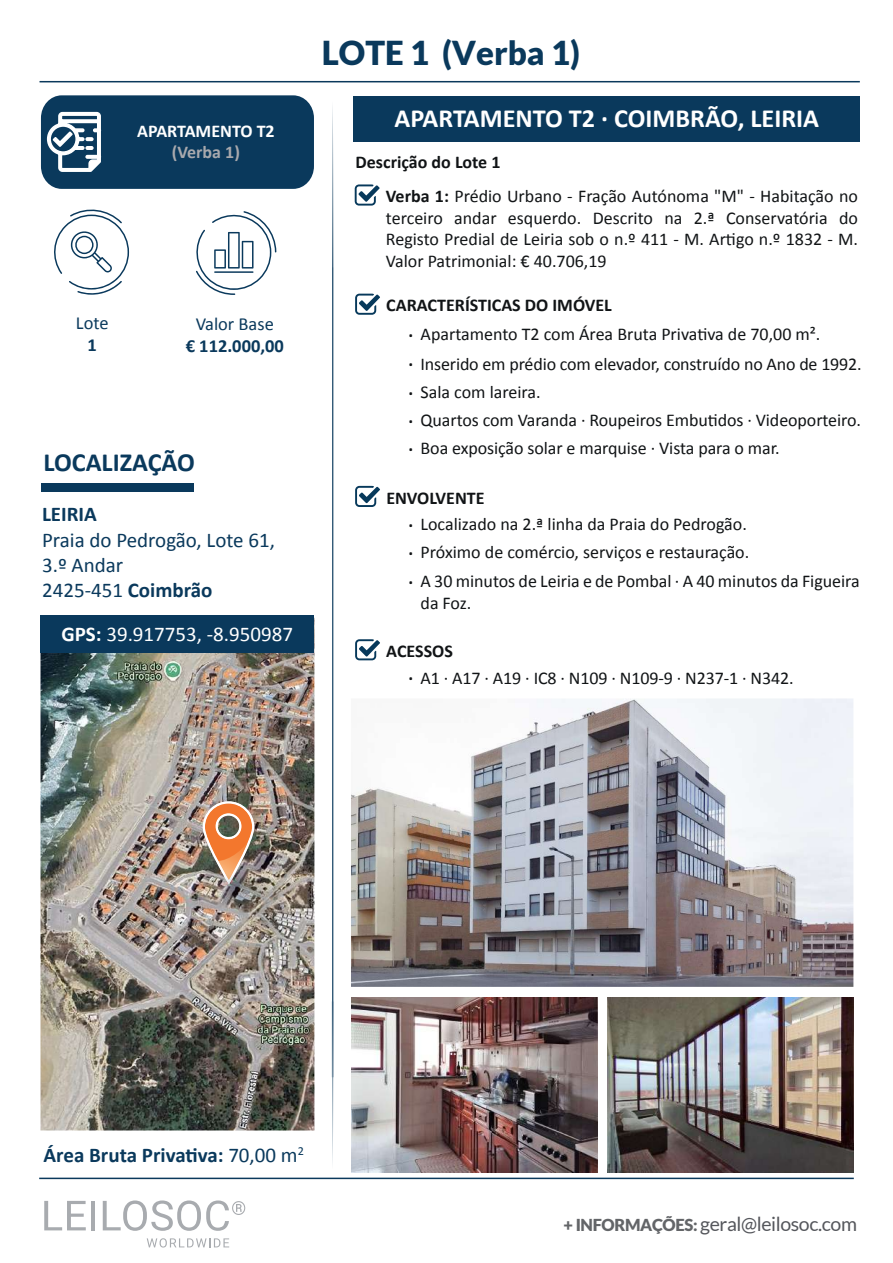
<style>
.page{position:relative;width:893px;height:1263px;background:#fff}
.page>*{position:absolute;margin:0;border:0;box-sizing:border-box;transform-origin:0 0}
.t1{font:900 33px "Lato";color:#0a395c}
.t2{font:700 26.25px "Calibri";color:#fff}
.t3{font:700 26.25px "Calibri";color:#0a395c}
.t4{font:21px/25.2px "Calibri";color:#0a395c}
.t5{font:700 21px "Calibri";color:#0a395c}
.t6{font:21px "Calibri";color:#fff}
.t7{font:19.5px "Lato";letter-spacing:-.02em;color:#55575c}
.t8{font:18.45px "Calibri";color:#0a395c}
.t9{font:700 18.45px "Calibri";color:#0a395c}
.t10{font:18px/28.5px "Calibri";letter-spacing:-.005em;color:#111416}
.t11{font:700 18px "Calibri";color:#111416}
.t12{font:700 18px "Calibri";color:#fff}
.t13{font:700 18px "Calibri";color:#a8a9ad}
.s1{font-weight:700}
.s2{font-weight:400}
.s3{font-weight:900;font-size:16.5px;color:#636568}
</style>
<div class="page">
<img style="left:607px;top:997px;width:246px;height:175px">
<img style="left:351px;top:997px;width:247px;height:175px">
<svg style="left:54px;top:209px;width:75px;height:86px"></svg>
<img style="left:41px;top:653px;width:273px;height:477px">
<img style="left:186px;top:837px;width:148px;height:137px">
<img style="left:202px;top:800px;width:51px;height:85px">
<div style="left:40px;top:615px;width:274px;height:38px;background:#0a395c"></div>
<div style="left:42px;top:484px;width:152px;height:8px;background:#0a395c"></div>
<img style="left:351px;top:699px;width:502px;height:288px">
<svg style="left:196px;top:211px;width:80px;height:84px"></svg>
<hr style="left:40px;top:81px;width:820px;height:1px;background:#0a395c">
<div style="left:353px;top:96px;width:507px;height:46px;background:#0a395c"></div>
<svg style="left:332px;top:107px;width:1px;height:1056px"></svg>
<div style="left:41px;top:95px;width:273px;height:94px;background:#0a395c;border-radius:22px"></div>
<svg style="left:46px;top:111px;width:56px;height:61px"></svg>
<hr style="left:39px;top:1177px;width:815px;height:2px;background:#0a395c">
<svg style="left:44px;top:1201px;width:42px;height:29px"></svg>
<hr style="left:91px;top:1201px;width:4px;height:29px;background:#a8abaf">
<svg style="left:103px;top:1200px;width:142px;height:31px"></svg>
<svg style="left:147px;top:1238px;width:82px;height:9px"></svg>
<svg style="left:355px;top:486px;width:25px;height:21px"></svg>
<svg style="left:355px;top:639px;width:25px;height:21px"></svg>
<svg style="left:355px;top:294px;width:25px;height:21px"></svg>
<svg style="left:355px;top:184px;width:25px;height:22px"></svg>
<p class="t12" style="left:137px;top:118px;width:139px">APARTAMENTO T2</p>
<p class="t13" style="left:172px;top:140px;width:70px">(Verba 1)</p>
<p class="t8" style="left:76px;top:311px;width:34px">Lote</p>
<p class="t9" style="left:88px;top:332px;width:11px">1</p>
<p class="t8" style="left:196px;top:312px;width:80px">Valor Base</p>
<p class="t9" style="left:186px;top:333px;width:100px">€ 112.000,00</p>
<h2 class="t3" style="left:43px;top:443px;width:153px">LOCALIZAÇÃO</h2>
<p class="t5" style="left:42px;top:499px;width:56px">LEIRIA</p>
<p class="t4" style="left:42px;top:526px;width:234px">Praia do Pedrogão, Lote 61,<br>3.º Andar<br>2425-451 <span class="s1">Coimbrão</span></p>
<p class="t6" style="left:61px;top:621px;width:233px"><span class="s1">GPS:</span> 39.917753, -8.950987</p>
<h1 class="t1" style="left:322px;top:33px;width:260px">LOTE 1 (Verba 1)</h1>
<h2 class="t2" style="left:394px;top:100px;width:426px">APARTAMENTO T2 · COIMBRÃO, LEIRIA</h2>
<p class="t10" style="left:386px;top:144px;width:474px;line-height:34.3px;text-indent:-30px"><span class="s1">Descrição do Lote 1<br>Verba 1:</span> Prédio Urbano - Fração Autónoma "M" - Habitação no</p>
<p class="t10" style="left:386px;top:206px;width:474px;line-height:21.6px;text-align:justify">terceiro andar esquerdo. Descrito na 2.ª Conservatória do Registo Predial de Leiria sob o n.º 411 - M. Artigo n.º 1832 - M.<br>Valor Patrimonial: € 40.706,19</p>
<p class="t11" style="left:386px;top:293px;width:227px">CARACTERÍSTICAS DO IMÓVEL</p>
<p class="t10" style="left:408px;top:319px;width:455px"><span class="s1">·</span> Apartamento T2 com Área Bruta Privativa de 70,00 m².<br><span class="s1">·</span> Inserido em prédio com elevador, construído no Ano de 1992. <span class="s1">·</span> Sala com lareira.<br><span class="s1">·</span> Quartos com Varanda · Roupeiros Embutidos · Videoporteiro. <span class="s1">·</span> Boa exposição solar e marquise · Vista para o mar.</p>
<p class="t10" style="left:408px;top:483px;width:453px;line-height:27.8px;text-indent:-22px"><span class="s1">ENVOLVENTE<br>·</span> Localizado na 2.ª linha da Praia do Pedrogão.<br><span class="s1">·</span> Próximo de comércio, serviços e restauração.<br><span class="s1">·</span> A 30 minutos de Leiria e de Pombal · A 40 minutos da Figueira</p>
<p class="t10" style="left:421px;top:587px;width:52px">da Foz.</p>
<p class="t10" style="left:408px;top:637px;width:387px;line-height:26.8px;text-indent:-22px"><span class="s1">ACESSOS<br>·</span> A1 · A17 · A19 · IC8 · N109 · N109-9 · N237-1 · N342.</p>
<p class="t5" style="left:44px;top:1140px;width:262px">Área Bruta Privativa: <span class="s2">70,00 m</span><sup>2</sup></p>
<p class="t7" style="left:564px;top:1213px;width:295px"><span class="s3">+ INFORMAÇÕES:</span> geral@leilosoc.com</p>
</div>
